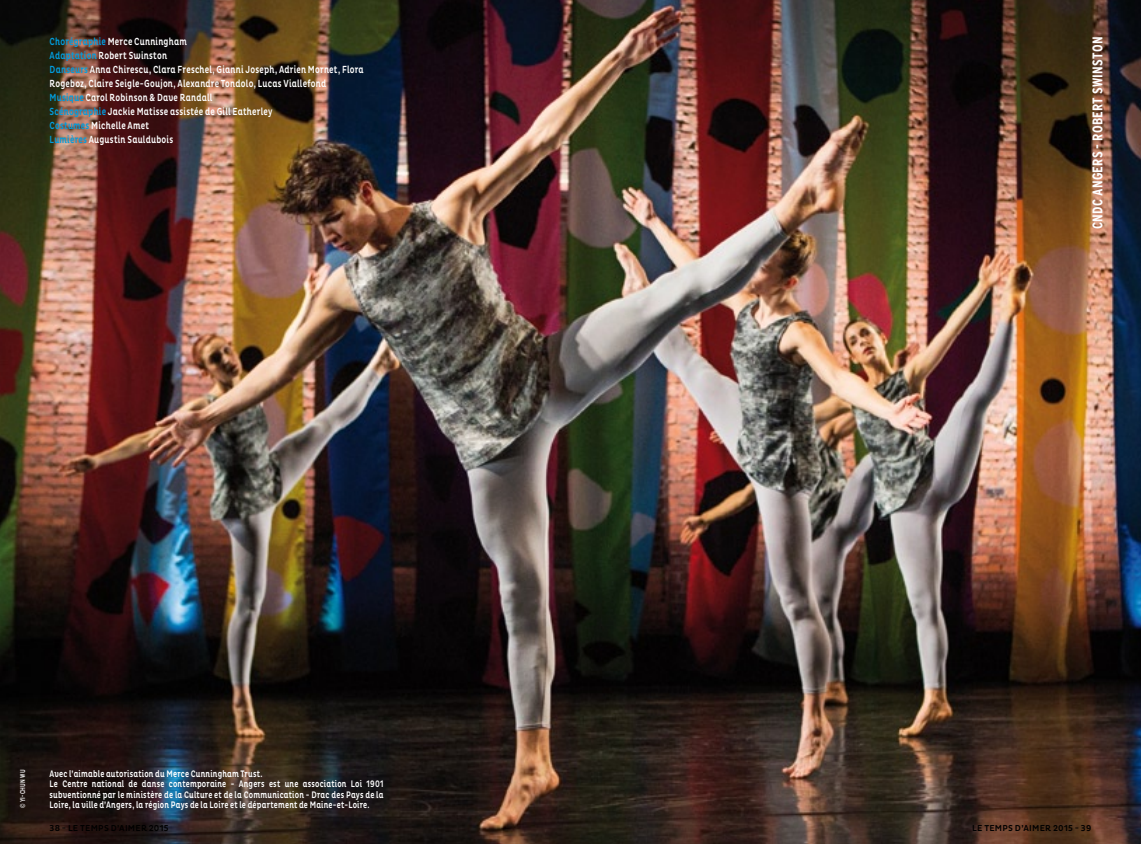
<style>
.page{position:relative;width:1141px;height:844px;background:#fff}
.page>*{position:absolute;margin:0;border:0;box-sizing:border-box;transform-origin:0 0}
.t1{font:700 condensed 14px "Interstate";letter-spacing:.015em;color:#fff}
.t2{font:500 10.5px/14px "Pluto Cond";letter-spacing:.025em;color:#fff;scale:.8 1}
.t3{font:500 9.62px/10.5px "Pluto Cond";letter-spacing:.025em;color:#fff;scale:.8 1}
.t4{font:500 8.75px "Pluto Cond";letter-spacing:.025em;color:#000}
.t5{font:condensed 7px "Interstate";color:#fff}
.s1{color:#009ee0}
</style>
<div class="page">
<img style="left:0;top:0;width:1141px;height:843px">
<p class="t2" style="left:50px;top:34px;width:394px"><span class="s1">Chorégraphie</span> M erce Cunningham<br><span class="s1">Adaptation</span> Robert Swinston<br><span class="s1">Danseurs</span> Anna Chirescu, Clara Freschel, Gianni Joseph, Adrien M ornet, Flora Rogeboz, Claire Seigle-Goujon, Alexandre Tondolo, Lucas Viallefond<br><span class="s1">M usique</span> Carol Robinson &amp; Dave Randall<br><span class="s1">Scénographie</span> Jackie M atisse assistée de Gill Eatherley<br><span class="s1">Costumes</span> M ichelle Amet<br><span class="s1">Lumières</span> Augustin Sauldubois</p>
<h1 class="t1" style="left:1090px;top:229px;width:193px;rotate:-90deg">CNDC Angers - Robert Swinston</h1>
<p class="t5" style="left:19px;top:808px;width:40px;rotate:-90deg">© Yi-Chun Wu</p>
<p class="t3" style="left:50px;top:768px;width:419px">Avec l’aimable autorisation du M erce Cunningham Trust.<br>Le Centre national de danse contemporaine - Angers est une association Loi 1901 subventionné par le ministère de la Culture et de la Communication - Drac des Pays de la Loire, la ville d’Angers, la région Pays de la Loire et le département de M aine-et-Loire.</p>
<p class="t4" style="left:50px;top:822px;width:121px">38 - le temps d’aimer 2015</p>
<p class="t4" style="left:972px;top:822px;width:121px">le temps d’aimer 2015 - 39</p>
</div>
